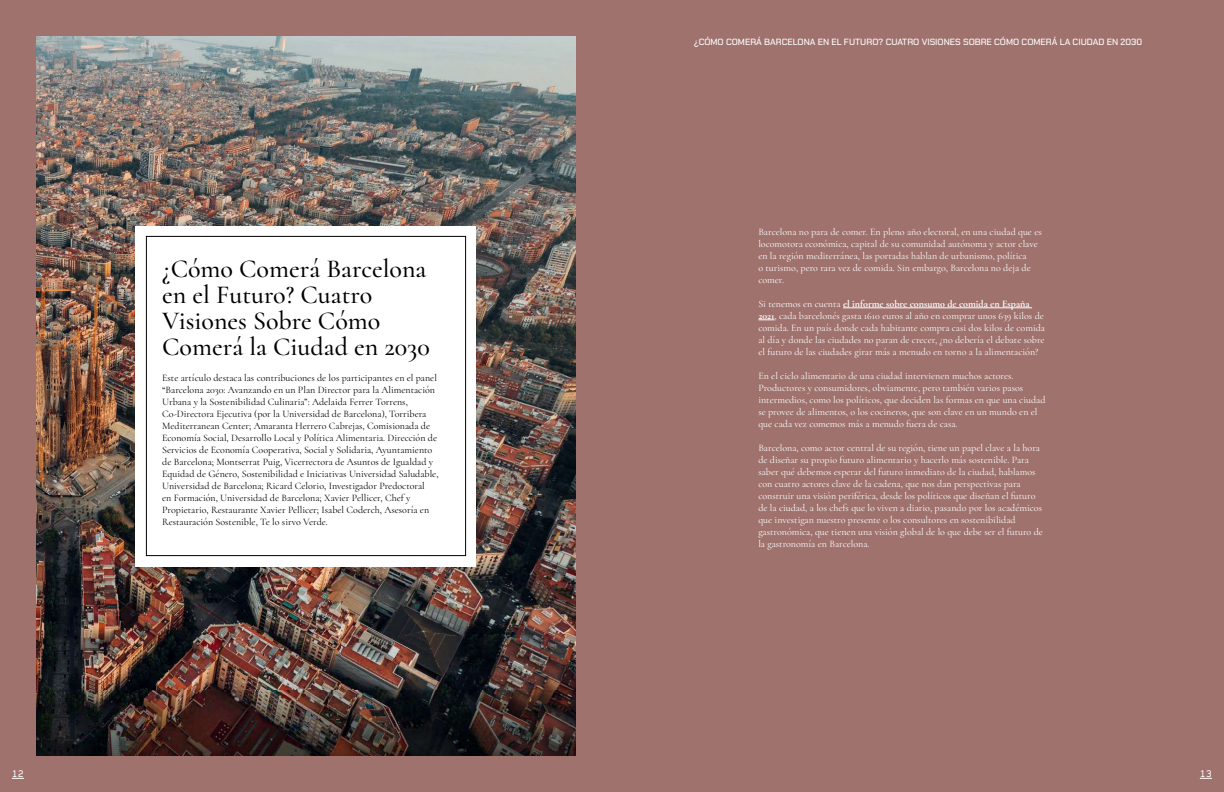
<style>
.page{position:relative;width:1224px;height:792px;background:#9f726e}
.page>*{position:absolute;margin:0;border:0;box-sizing:border-box;transform-origin:0 0}
.t1{font:500 26px/26px "Cormorant";color:#000}
.t2{font:10px/12px "Cormorant";color:#fff}
.t3{font:10px/12px "Cormorant";color:#000}
.t4{font:500 10px "Foundry Gridnik";color:#fff}
.t5{font:500 9px "Chakra Petch";color:#fff}
.s1{font-weight:700}
</style>
<div class="page">
<img style="left:36px;top:36px;width:540px;height:460px">
<img style="left:36px;top:496px;width:540px;height:260px">
<div style="left:136px;top:226px;width:340px;height:340px;background:#fff"></div>
<div style="left:146px;top:236px;width:320px;height:320px;border:1px solid #000"></div>
<hr style="left:843px;top:308px;width:189px;height:1px;background:#fff">
<svg style="left:758px;top:320px;width:17px;height:1px"></svg>
<svg style="left:12px;top:778px;width:12px;height:1px"></svg>
<svg style="left:1200px;top:778px;width:12px;height:1px"></svg>
<h1 class="t1" style="left:162px;top:255px;width:269px">¿Cómo Comerá Barcelona en el Futuro? Cuatro<br>Visiones Sobre Cómo<br>Comerá la Ciudad en 2030</h1>
<p class="t3" style="left:162px;top:372px;width:278px">Este artículo destaca las contribuciones de los participantes en el panel “Barcelona 2030: Avanzando en un Plan Director para la Alimentación Urbana y la Sostenibilidad Culinaria”: Adelaida Ferrer Torrens, Co‐Directora Ejecutiva (por la Universidad de Barcelona), Torribera Mediterranean Center; Amaranta Herrero Cabrejas, Comisionada de Economía Social, Desarrollo Local y Política Alimentaria. Dirección de Servicios de Economía Cooperativa, Social y Solidaria, Ayuntamiento de Barcelona; Montserrat Puig, Vicerrectora de Asuntos de Igualdad y Equidad de Género, Sostenibilidad e Iniciativas Universidad Saludable, Universidad de Barcelona; Ricard Celorio, Investigador Predoctoral<br>en Formación, Universidad de Barcelona; Xavier Pellicer, Chef y Propietario, Restaurante Xavier Pellicer; Isabel Coderch, Asesoría en Restauración Sostenible, Te lo sirvo Verde.</p>
<p class="t5" style="left:694px;top:37px;width:450px">¿CÓMO COMERÁ BARCELONA EN EL FUTURO? CUATRO VISIONES SOBRE CÓMO COMERÁ LA CIUDAD EN 2030</p>
<p class="t2" style="left:758px;top:226px;width:285px">Barcelona no para de comer. En pleno año electoral, en una ciudad que es locomotora económica, capital de su comunidad autónoma y actor clave en la región mediterránea, las portadas hablan de urbanismo, política<br>o turismo, pero rara vez de comida. Sin embargo, Barcelona no deja de comer.</p>
<p class="t2" style="left:758px;top:298px;width:288px">Si tenemos en cuenta <span class="s1">el informe sobre consumo de comida en España 2021</span>, cada barcelonés gasta 1610 euros al año en comprar unos 639 kilos de comida. En un país donde cada habitante compra casi dos kilos de comida al día y donde las ciudades no paran de crecer, ¿no debería el debate sobre el futuro de las ciudades girar más a menudo en torno a la alimentación?</p>
<p class="t2" style="left:758px;top:370px;width:289px">En el ciclo alimentario de una ciudad intervienen muchos actores.<br>Productores y consumidores, obviamente, pero también varios pasos intermedios, como los políticos, que deciden las formas en que una ciudad se provee de alimentos, o los cocineros, que son clave en un mundo en el que cada vez comemos más a menudo fuera de casa.</p>
<p class="t2" style="left:758px;top:442px;width:286px">Barcelona, como actor central de su región, tiene un papel clave a la hora de diseñar su propio futuro alimentario y hacerlo más sostenible. Para saber qué debemos esperar del futuro inmediato de la ciudad, hablamos con cuatro actores clave de la cadena, que nos dan perspectivas para construir una visión periférica, desde los políticos que diseñan el futuro de la ciudad, a los chefs que lo viven a diario, pasando por los académicos que investigan nuestro presente o los consultores en sostenibilidad gastronómica, que tienen una visión global de lo que debe ser el futuro de la gastronomía en Barcelona.</p>
<p class="t4" style="left:12px;top:769px;width:14px">12</p>
<p class="t4" style="left:1200px;top:769px;width:14px">13</p>
</div>
